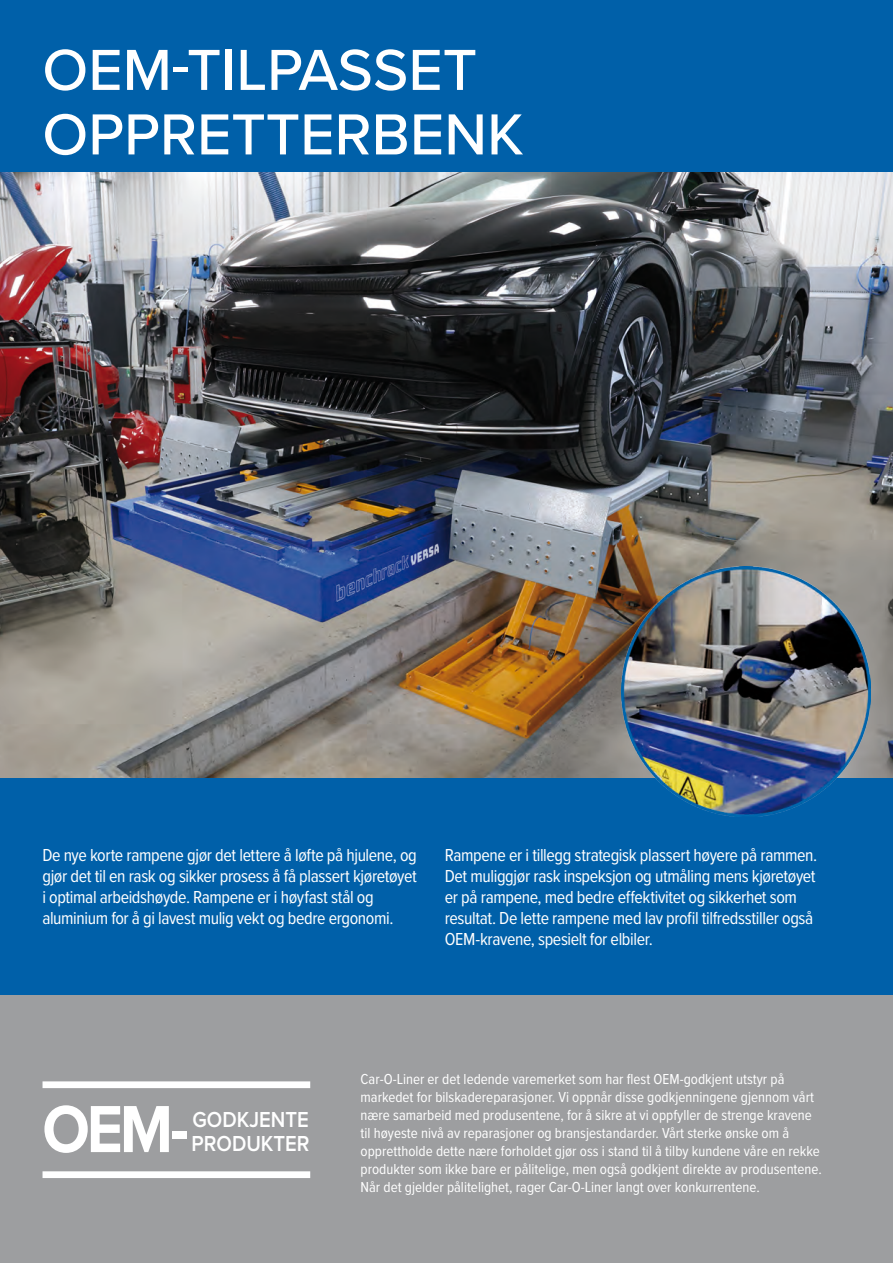
<style>
.page{position:relative;width:893px;height:1263px;background:#0060a9}
.page>*{position:absolute;margin:0;border:0;box-sizing:border-box;transform-origin:0 0}
.t1{font:700 69px "Proxima Nova";color:#fff;scale:.9 1}
.header3-white{font:500 60px "Proxima Nova";color:#fff}
.t2{font:600 22.5px "Proxima Nova";color:#fff;scale:.9 1}
.white_paragraph_text{font:18px/21px "Proxima Nova Cond";letter-spacing:-.02em;color:#fff}
.white_text_-_OEM_paragraph{font:15px/18px "Proxima Nova Cond";color:#fff}
</style>
<div class="page">
<hr style="left:892px;top:0;width:1px;height:1263px;background:#fff">
<div style="left:0;top:996px;width:893px;height:267px;background:#9d9ea0"></div>
<div style="left:43px;top:1081px;width:267px;height:7px;background:#fff"></div>
<div style="left:43px;top:1171px;width:267px;height:7px;background:#fff"></div>
<img style="left:0;top:173px;width:893px;height:604px">
<img style="left:621px;top:566px;width:250px;height:250px">
<p class="header3-white" style="left:42px;top:25px;width:436px">OEM-TILPASSET</p>
<p class="header3-white" style="left:42px;top:90px;width:483px">OPPRETTERBENK</p>
<p class="white_paragraph_text" style="left:42px;top:844px;width:376px">De nye korte rampene gjør det lettere å løfte på hjulene, og gjør det til en rask og sikker prosess å få plassert kjøretøyet i optimal arbeidshøyde. Rampene er i høyfast stål og aluminium for å gi lavest mulig vekt og bedre ergonomi.</p>
<p class="white_paragraph_text" style="left:445px;top:844px;width:374px">Rampene er i tillegg strategisk plassert høyere på rammen.<br>Det muliggjør rask inspeksjon og utmåling mens kjøretøyet er på rampene, med bedre effektivitet og sikkerhet som resultat. De lette rampene med lav profil tilfredsstiller også OEM-kravene, spesielt for elbiler.</p>
<p class="t1" style="left:42px;top:1077px;width:164px">OEM-</p>
<p class="t2" style="left:192px;top:1103px;width:131px">GODKJENTE</p>
<p class="t2" style="left:191px;top:1127px;width:133px">PRODUKTER</p>
<p class="white_text_-_OEM_paragraph" style="left:361px;top:1069px;width:463px">Car-O-Liner er det ledende varemerket som har flest OEM-godkjent utstyr på markedet for bilskadereparasjoner. Vi oppnår disse godkjenningene gjennom vårt nære samarbeid med produsentene, for å sikre at vi oppfyller de strenge kravene til høyeste nivå av reparasjoner og bransjestandarder. Vårt sterke ønske om å opprettholde dette nære forholdet gjør oss i stand til å tilby kundene våre en rekke produkter som ikke bare er pålitelige, men også godkjent direkte av produsentene.<br>Når det gjelder pålitelighet, rager Car-O-Liner langt over konkurrentene.</p>
</div>
